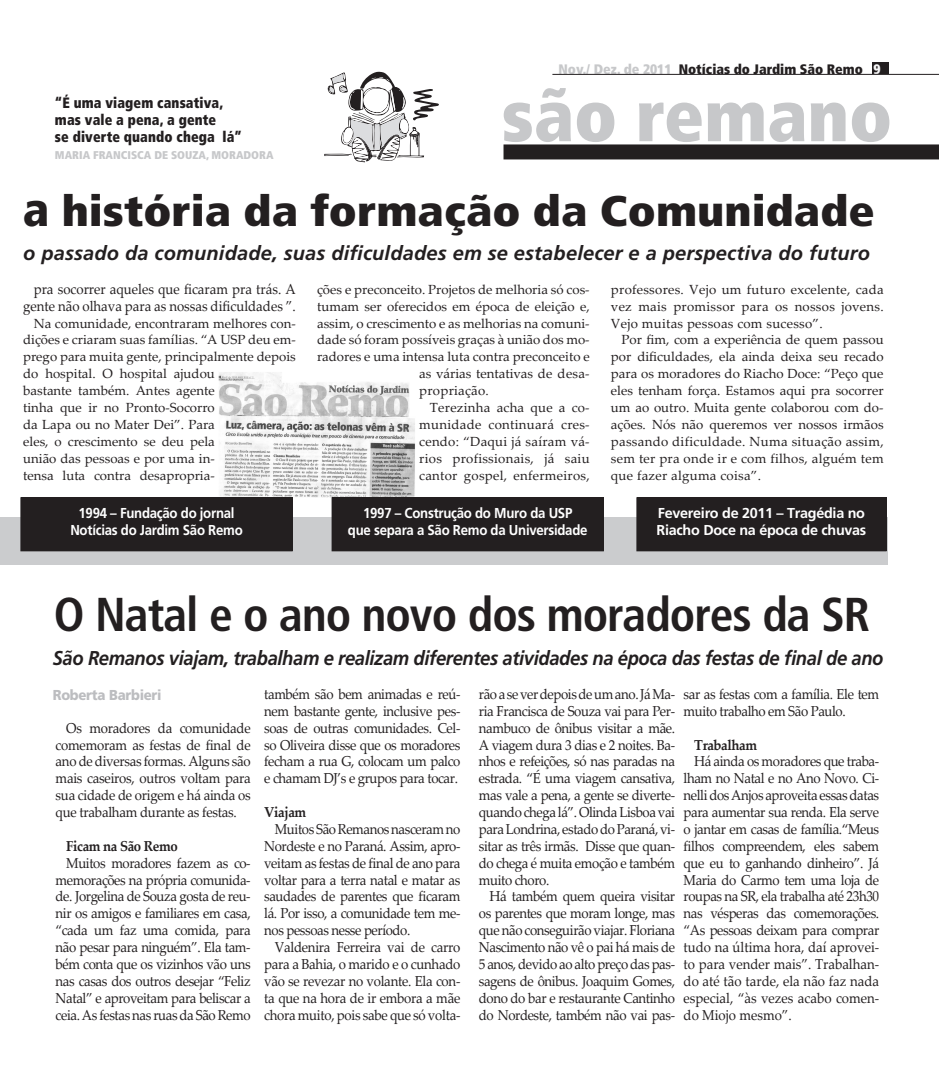
<style>
.page{position:relative;width:939px;height:1081px;background:#fff}
.page>*{position:absolute;margin:0;border:0;box-sizing:border-box;transform-origin:0 0}
.t1{font:900 condensed 72.5px "Frutiger";color:#c7c8ca}
.títulos_materias_pri{font:700 condensed 47.5px "Frutiger";letter-spacing:-.02em;color:#231f20}
.t2{font:900 condensed 42.75px "Frutiger";color:#231f20;scale:1.11 1}
.intertítulo{font:italic 700 20px "Frutiger";letter-spacing:-.02em;color:#231f20;scale:.92 1}
.intertítulo-2{font:italic 700 20px "Frutiger";letter-spacing:.01em;color:#231f20}
.intertítulo-3{font:900 condensed 15px "Frutiger";letter-spacing:.01em;color:#231f20;scale:.92 1}
.intertítulo-4{font:14.38px/16.9px "Palatino Linotype";letter-spacing:-.03em;color:#231f20;text-align:justify;scale:.92 1}
.texto_box{font:700 14.38px "Frutiger";letter-spacing:-.02em;color:#fff;scale:.92 1}
.texto{font:14.38px/16.9px "Palatino Linotype";color:#231f20;text-align:right;scale:.92 1}
.texto_box-2{font:700 14.38px/16.9px "Frutiger";letter-spacing:-.02em;color:#fff}
.intertítulo-5{font:700 14.38px "Palatino Linotype";letter-spacing:-.03em;color:#231f20;scale:.92 1}
.Assinatura_matéria{font:900 14.38px "Frutiger";letter-spacing:-.02em;color:#bcbdc0;scale:.92 1}
.t3{font:900 condensed 13.75px "Frutiger";color:#231f20}
.texto-2{font:13.25px/16.9px "Palatino Linotype";color:#231f20;text-align:justify}
.texto-3{font:13.25px "Palatino Linotype";letter-spacing:.02em;color:#231f20}
.assinatura_frase{font:900 condensed 11.25px "Frutiger";color:#c7c8ca}
.s1{color:#c7c8ca}
.s2{color:#f5f5f6}
.s3{font-size:47.5px}
</style>
<div class="page">
<div style="left:0;top:517px;width:56px;height:48px;background:#cbccce"></div>
<div style="left:873px;top:62px;width:16px;height:12px;background:#231f20"></div>
<div style="left:504px;top:144px;width:435px;height:15px;background:#231f20"></div>
<svg style="left:324px;top:71px;width:115px;height:92px"></svg>
<hr style="left:552px;top:74px;width:387px;height:1px;background:#231f20">
<img style="left:220px;top:373px;width:194px;height:122px">
<div style="left:218px;top:371px;width:198px;height:126px;border:1px solid #fff"></div>
<div style="left:56px;top:517px;width:832px;height:48px;background:#cbccce"></div>
<div style="left:21px;top:498px;width:271px;height:53px;background:#231f20"></div>
<div style="left:21px;top:497px;width:272px;height:54px;border:1px solid #231f20"></div>
<div style="left:332px;top:498px;width:271px;height:53px;background:#231f20"></div>
<div style="left:332px;top:497px;width:272px;height:54px;border:1px solid #231f20"></div>
<div style="left:637px;top:498px;width:249px;height:53px;background:#231f20"></div>
<div style="left:637px;top:497px;width:249px;height:54px;border:1px solid #231f20"></div>
<p class="t3" style="left:558px;top:61px;width:324px"><span class="s1">Nov./ Dez. de 2011</span> Notícias do Jardim São Remo <span class="s2">9</span></p>
<p class="t1" style="left:502px;top:72px;width:392px">são remano</p>
<p class="intertítulo-3" style="left:55px;top:94px;width:184px">“É uma viagem cansativa,</p>
<p class="intertítulo-3" style="left:55px;top:111px;width:177px">mas vale a pena, a gente</p>
<p class="intertítulo-3" style="left:55px;top:127px;width:205px">se diverte quando chega lá”</p>
<p class="assinatura_frase" style="left:55px;top:148px;width:220px">MARIA FRANCISCA DE SOUZA, MORADORA</p>
<p class="t2" style="left:23px;top:185px;width:769px"><span class="s3">a</span> história da formação da Comunidade</p>
<p class="intertítulo-2" style="left:23px;top:241px;width:848px">o passado da comunidade, suas dificuldades em se estabelecer e a perspectiva do futuro</p>
<p class="texto" style="left:23px;top:280px;width:298px">pra socorrer aqueles que ficaram pra trás. A gente não olhava para as nossas dificuldades ”.</p>
<p class="texto-2" style="left:23px;top:314px;width:274px;text-align:left;text-indent:11px">Na comunidade, encontraram melhores con&shy;dições e criaram suas famílias. “A USP deu em&shy;prego para muita gente, principalmente depois do hospital. O hospital ajudou<br>bastante também. Antes agente<br>tinha que ir no Pronto-Socorro<br>da Lapa ou no Mater Dei”. Para<br>eles, o crescimento se deu pela<br>união das pessoas e por uma in-<br>tensa luta contra desapropria-</p>
<p class="texto-2" style="left:317px;top:280px;width:274px">ções e preconceito. Projetos de melhoria só cos-</p>
<p class="texto-2" style="left:317px;top:297px;width:274px">tumam ser oferecidos em época de eleição e,</p>
<p class="texto-2" style="left:317px;top:314px;width:274px">assim, o crescimento e as melhorias na comuni-</p>
<p class="texto-2" style="left:317px;top:331px;width:274px">dade só foram possíveis graças à união dos mo-</p>
<p class="texto-2" style="left:317px;top:348px;width:274px">radores e uma intensa luta contra preconceito e</p>
<p class="texto-2" style="left:419px;top:365px;width:172px">as várias tentativas de desa-</p>
<p class="texto-3" style="left:419px;top:381px;width:71px">propriação.</p>
<p class="texto-2" style="left:419px;top:398px;width:172px;text-indent:11px">Terezinha acha que a co&shy;munidade continuará cres&shy;cendo: “Daqui já saíram vá&shy;rios profissionais, já saiu cantor gospel, enfermeiros,</p>
<p class="texto-2" style="left:611px;top:280px;width:274px">professores. Vejo um futuro excelente, cada vez mais promissor para os nossos jovens.<br>Vejo muitas pessoas com sucesso”.</p>
<p class="texto-2" style="left:611px;top:331px;width:274px;text-indent:11px">Por fim, com a experiência de quem passou por dificuldades, ela ainda deixa seu recado para os moradores do Riacho Doce: “Peço que eles tenham força. Estamos aqui pra socorrer um ao outro. Muita gente colaborou com do&shy;ações. Nós não queremos ver nossos irmãos passando dificuldade. Numa situação assim, sem ter pra onde ir e com filhos, alguém tem que fazer alguma coisa”.</p>
<p class="texto_box" style="left:79px;top:505px;width:171px">1994 – Fundação do jornal</p>
<p class="texto_box" style="left:70px;top:522px;width:189px">Notícias do Jardim São Remo</p>
<p class="texto_box" style="left:363px;top:505px;width:229px">1997 – Construção do Muro da USP</p>
<p class="texto_box" style="left:348px;top:522px;width:262px">que separa a São Remo da Universidade</p>
<p class="texto_box-2" style="left:657px;top:505px;width:211px">Fevereiro de 2011 – Tragédia no<br>Riacho Doce na época de chuvas</p>
<p class="títulos_materias_pri" style="left:54px;top:587px;width:818px">O Natal e o ano novo dos moradores da SR</p>
<p class="intertítulo" style="left:53px;top:646px;width:904px">São Remanos viajam, trabalham e realizam diferentes atividades na época das festas de final de ano</p>
<p class="intertítulo-4" style="left:479px;top:685px;width:215px">rão a se ver depois de um ano. Já Ma&shy;ria Francisca de Souza vai para Per&shy;nambuco de ônibus visitar a mãe.<br>A viagem dura 3 dias e 2 noites. Ba&shy;nhos e refeições, só nas paradas na estrada. “É uma viagem cansativa, mas vale a pena, a gente se diverte&shy;quando chega lá”. Olinda Lisboa vai para Londrina, estado do Paraná, vi&shy;sitar as três irmãs. Disse que quan&shy;do chega é muita emoção e também muito choro.</p>
<p class="intertítulo-4" style="left:479px;top:887px;width:215px;text-indent:11px">Há também quem queira visitar os parentes que moram longe, mas que não conseguirão viajar. Floriana Nascimento não vê o pai há mais de 5 anos, devido ao alto preço das pas&shy;sagens de ônibus. Joaquim Gomes, dono do bar e restaurante Cantinho do Nordeste, também não vai pas-</p>
<p class="intertítulo-4" style="left:264px;top:685px;width:215px">também são bem animadas e reú&shy;nem bastante gente, inclusive pes&shy;soas de outras comunidades. Cel&shy;so Oliveira disse que os moradores fecham a rua G, colocam um palco e chamam DJ’s e grupos para tocar.</p>
<p class="intertítulo-5" style="left:264px;top:802px;width:47px">Viajam</p>
<p class="intertítulo-4" style="left:264px;top:820px;width:215px;text-indent:11px">Muitos São Remanos nasceram no Nordeste e no Paraná. Assim, apro&shy;veitam as festas de final de ano para voltar para a terra natal e matar as saudades de parentes que ficaram lá. Por isso, a comunidade tem me&shy;nos pessoas nesse período.</p>
<p class="intertítulo-4" style="left:264px;top:938px;width:215px;text-indent:11px">Valdenira Ferreira vai de carro para a Bahia, o marido e o cunhado vão se revezar no volante. Ela con&shy;ta que na hora de ir embora a mãe chora muito, pois sabe que só volta-</p>
<p class="intertítulo-4" style="left:684px;top:685px;width:214px">sar as festas com a família. Ele tem muito trabalho em São Paulo.</p>
<p class="intertítulo-5" style="left:694px;top:734px;width:70px">Trabalham</p>
<p class="intertítulo-4" style="left:684px;top:752px;width:214px;text-indent:11px">Há ainda os moradores que traba&shy;lham no Natal e no Ano Novo. Ci&shy;nelli dos Anjos aproveita essas datas para aumentar sua renda. Ela serve o jantar em casas de família.“Meus filhos compreendem, eles sabem que eu to ganhando dinheiro”. Já Maria do Carmo tem uma loja de roupas na SR, ela trabalha até 23h30 nas vésperas das comemorações. “As pessoas deixam para comprar tudo na última hora, daí aprovei&shy;to para vender mais”. Trabalhan&shy;do até tão tarde, ela não faz nada especial, “às vezes acabo comen&shy;do Miojo mesmo”.</p>
<p class="Assinatura_matéria" style="left:53px;top:686px;width:120px">Roberta Barbieri</p>
<p class="intertítulo-4" style="left:56px;top:719px;width:214px;text-indent:11px">Os moradores da comunidade comemoram as festas de final de ano de diversas formas. Alguns são mais caseiros, outros voltam para sua cidade de origem e há ainda os que trabalham durante as festas.</p>
<p class="intertítulo-5" style="left:66px;top:836px;width:123px">Ficam na São Remo</p>
<p class="intertítulo-4" style="left:56px;top:854px;width:214px;text-indent:11px">Muitos moradores fazem as co&shy;memorações na própria comunida&shy;de. Jorgelina de Souza gosta de reu&shy;nir os amigos e familiares em casa, “cada um faz uma comida, para não pesar para ninguém”. Ela tam&shy;bém conta que os vizinhos vão uns nas casas dos outros desejar “Feliz Natal” e aproveitam para beliscar a ceia. As festas nas ruas da São Remo</p>
</div>
